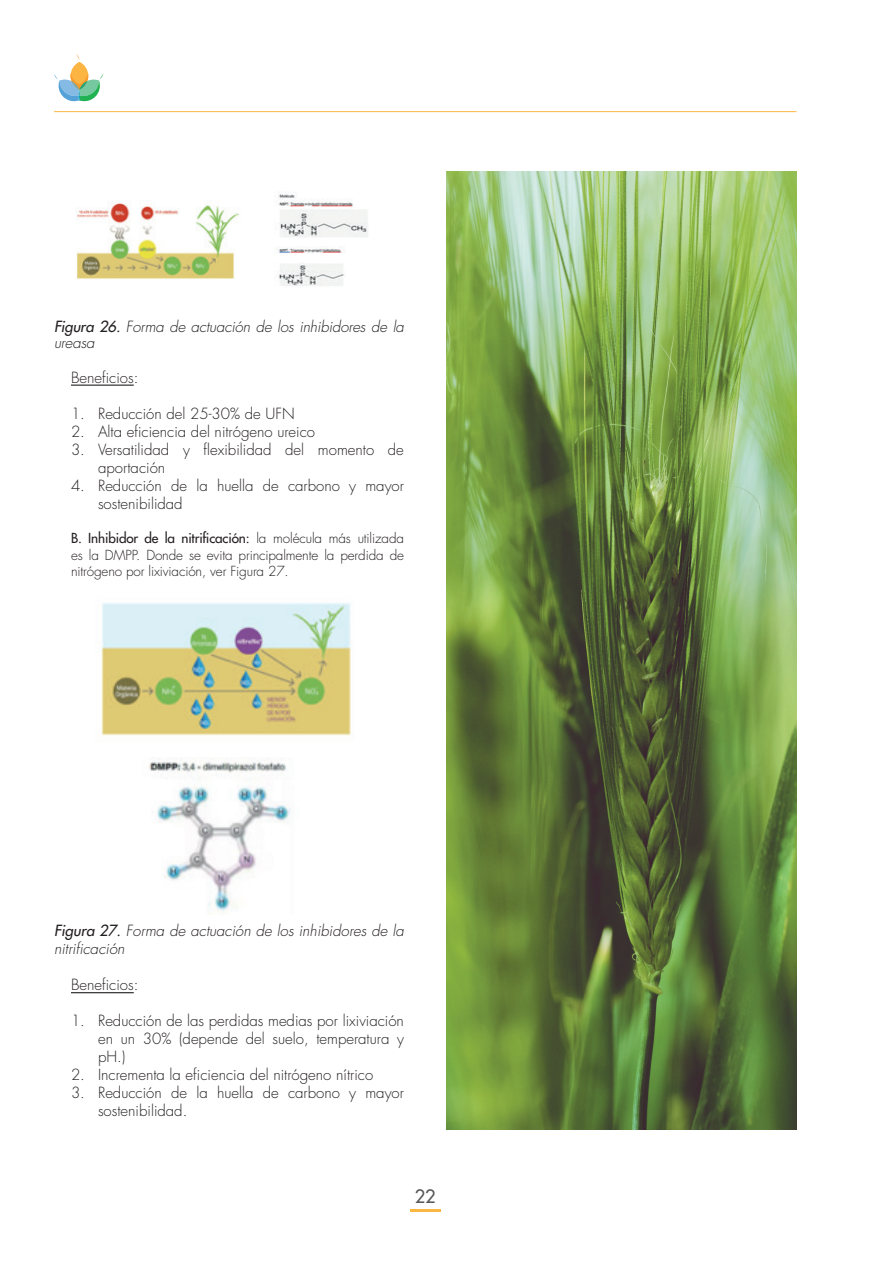
<style>
.page{position:relative;width:893px;height:1263px;background:#fff}
.page>*{position:absolute;margin:0;border:0;box-sizing:border-box;transform-origin:0 0}
.t1{font:18px "Futura";color:#57585a}
.t2{font:300 15px/18px "Futura";color:#231f20}
.t3{font:italic 300 15px/16.5px "Futura";color:#231f20}
.t4{font:300 13.5px/16.5px "Futura";letter-spacing:-.01em;color:#231f20;text-align:justify}
.s1{font-weight:400}
</style>
<div class="page">
<svg style="left:54px;top:54px;width:49px;height:47px"></svg>
<hr style="left:54px;top:111px;width:742px;height:1px;background:#fcb642">
<hr style="left:410px;top:1209px;width:31px;height:2px;background:#fcb642">
<hr style="left:71px;top:385px;width:63px;height:1px;background:#231f20">
<hr style="left:71px;top:992px;width:63px;height:1px;background:#231f20">
<img style="left:101px;top:602px;width:250px;height:134px">
<img style="left:149px;top:760px;width:143px;height:155px">
<img style="left:76px;top:201px;width:164px;height:79px">
<img style="left:274px;top:193px;width:95px;height:93px">
<img style="left:446px;top:171px;width:350px;height:959px">
<p class="t3" style="left:54px;top:318px;width:351px"><span class="s1">Figura 26.</span> Forma de actuación de los inhibidores de la ureasa</p>
<p class="t2" style="left:71px;top:369px;width:69px">Beneficios:</p>
<p class="t2" style="left:71px;top:405px;width:225px">1. Reducción del 25-30% de UFN</p>
<p class="t2" style="left:71px;top:423px;width:246px">2. Alta eficiencia del nitrógeno ureico</p>
<p class="t2" style="left:98px;top:441px;width:307px;text-indent:-27px">3. Versatilidad y flexibilidad del momento de aportación</p>
<p class="t2" style="left:98px;top:477px;width:307px;text-indent:-27px">4. Reducción de la huella de carbono y mayor sostenibilidad</p>
<p class="t4" style="left:71px;top:530px;width:334px"><span class="s1">B. Inhibidor de la nitrificación:</span> la molécula más utilizada es la DMPP. Donde se evita principalmente la perdida de nitrógeno por lixiviación, ver Figura 27.</p>
<p class="t3" style="left:54px;top:922px;width:351px;line-height:18px"><span class="s1">Figura 27.</span> Forma de actuación de los inhibidores de la nitrificación</p>
<p class="t2" style="left:71px;top:976px;width:69px">Beneficios:</p>
<p class="t2" style="left:98px;top:1012px;width:307px;text-align:justify;text-indent:-27px">1. Reducción de las perdidas medias por lixiviación en un 30% (depende del suelo, temperatura y pH.)</p>
<p class="t2" style="left:71px;top:1066px;width:304px">2. Incrementa la eficiencia del nitrógeno nítrico</p>
<p class="t2" style="left:98px;top:1084px;width:307px;text-indent:-27px">3. Reducción de la huella de carbono y mayor sostenibilidad.</p>
<p class="t1" style="left:415px;top:1184px;width:22px">22</p>
</div>
